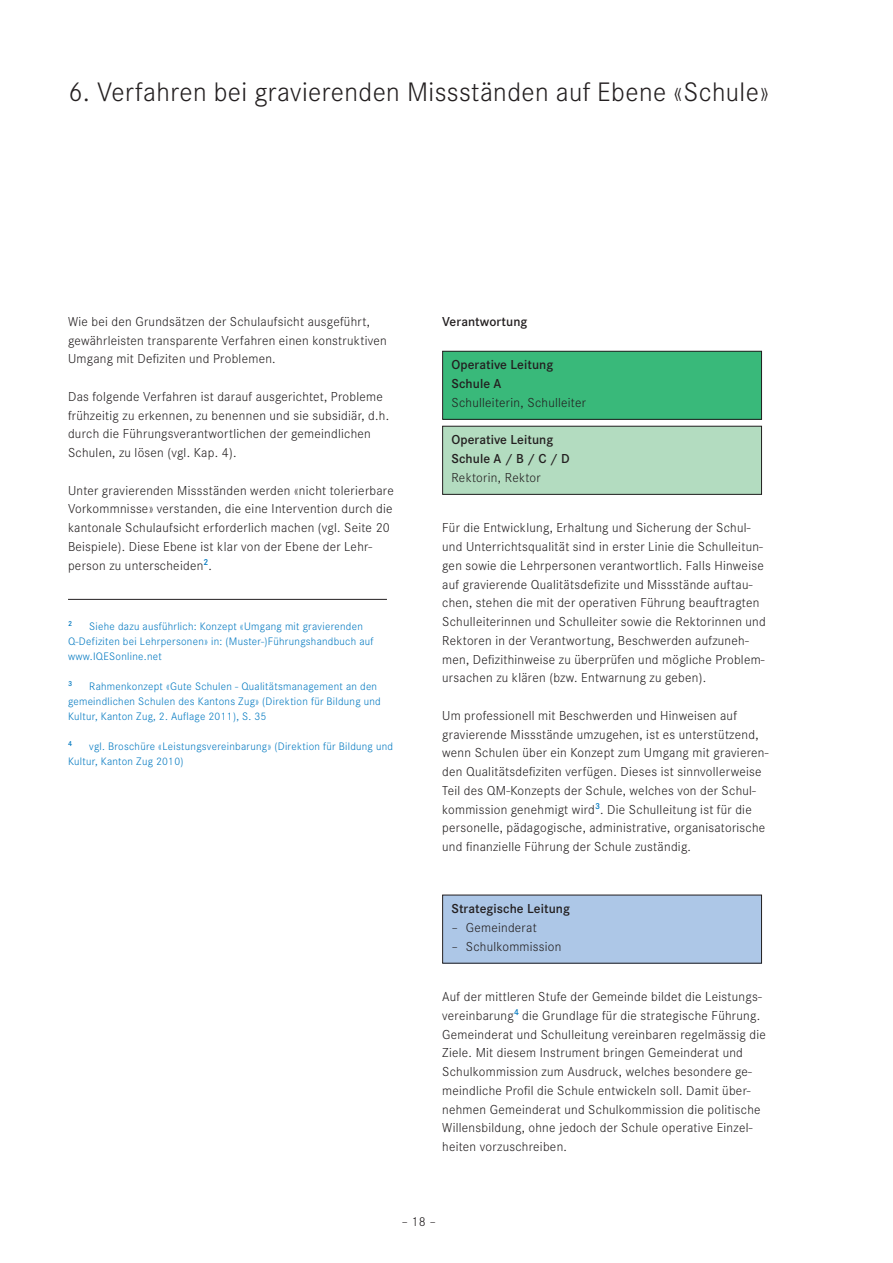
<style>
.page{position:relative;width:893px;height:1263px;background:#fff}
.page>*{position:absolute;margin:0;border:0;box-sizing:border-box;transform-origin:0 0}
.t1{font:300 27.75px "Corporate S";letter-spacing:.015em;color:#231f20}
.t2{font:300 13.5px/18.8px "Corporate S";letter-spacing:.02em;color:#231f20}
.t3{font:600 13.5px/18.8px "Corporate S";letter-spacing:.005em;color:#231f20}
.t4{font:300 11.25px/15px "Corporate S";letter-spacing:.025em;color:#0078c0}
.t5{font:600 7.35px "Corporate S";color:#0078c0}
</style>
<div class="page">
<hr style="left:68px;top:599px;width:319px;height:1px;background:#231f20">
<div style="left:443px;top:351px;width:318px;height:68px;background:#39b97a"></div>
<div style="left:442px;top:351px;width:320px;height:69px;border:1px solid #231f20"></div>
<div style="left:443px;top:426px;width:318px;height:68px;background:#b3dcc0"></div>
<div style="left:442px;top:426px;width:320px;height:69px;border:1px solid #231f20"></div>
<div style="left:443px;top:895px;width:318px;height:68px;background:#adc7e7"></div>
<h1 class="t1" style="left:68px;top:74px;width:702px">6. Verfahren bei gravierenden Missständen auf Ebene «Schule»</h1>
<p class="t2" style="left:68px;top:312px;width:320px">Wie bei den Grundsätzen der Schulaufsicht ausgeführt, gewährleisten transparente Verfahren einen konstruktiven<br>Umgang mit Defiziten und Problemen.</p>
<p class="t2" style="left:68px;top:387px;width:323px">Das folgende Verfahren ist darauf ausgerichtet, Probleme frühzeitig zu erkennen, zu benennen und sie subsidiär, d.h. durch die Führungsverantwortlichen der gemeindlichen Schulen, zu lösen (vgl. Kap. 4).</p>
<p class="t2" style="left:68px;top:480px;width:327px">Unter gravierenden Missständen werden «nicht tolerierbare Vorkommnisse» verstanden, die eine Intervention durch die kantonale Schulaufsicht erforderlich machen (vgl. Seite 20<br>Beispiele). Diese Ebene ist klar von der Ebene der Lehr&shy;person zu unterscheiden<sup>2</sup>.</p>
<p class="t5" style="left:68px;top:619px;width:6px">2</p>
<p class="t4" style="left:68px;top:618px;width:307px;text-indent:21px">Siehe dazu ausführlich: Konzept «Umgang mit gravierenden<br>Q-Defiziten bei Lehrpersonen» in: (Muster-)Führungshandbuch auf www.IQESonline.net</p>
<p class="t5" style="left:68px;top:679px;width:6px">3</p>
<p class="t4" style="left:68px;top:678px;width:314px;text-indent:21px">Rahmenkonzept «Gute Schulen - Qualitätsmanagement an den gemeindlichen Schulen des Kantons Zug» (Direktion für Bildung und<br>Kultur, Kanton Zug, 2. Auflage 2011), S. 35</p>
<p class="t5" style="left:68px;top:739px;width:6px">4</p>
<p class="t4" style="left:68px;top:738px;width:326px;text-indent:21px">vgl. Broschüre «Leistungsvereinbarung» (Direktion für Bildung und<br>Kultur, Kanton Zug 2010)</p>
<p class="t3" style="left:442px;top:312px;width:87px">Verantwortung</p>
<p class="t3" style="left:451px;top:355px;width:103px">Operative Leitung<br>Schule A</p>
<p class="t2" style="left:451px;top:392px;width:136px">Schulleiterin, Schulleiter</p>
<p class="t3" style="left:451px;top:430px;width:120px">Operative Leitung<br>Schule A / B / C / D</p>
<p class="t2" style="left:451px;top:467px;width:91px">Rektorin, Rektor</p>
<p class="t2" style="left:442px;top:518px;width:325px">Für die Entwicklung, Erhaltung und Sicherung der Schul&shy;und Unterrichtsqualität sind in erster Linie die Schulleitun&shy;gen sowie die Lehrpersonen verantwortlich. Falls Hinweise auf gravierende Qualitätsdefizite und Missstände auftau&shy;chen, stehen die mit der operativen Führung beauftragten Schulleiterinnen und Schulleiter sowie die Rektorinnen und Rektoren in der Verantwortung, Beschwerden aufzuneh&shy;men, Defizithinweise zu überprüfen und mögliche Problem&shy;ursachen zu klären (bzw. Entwarnung zu geben).</p>
<p class="t2" style="left:442px;top:705px;width:328px">Um professionell mit Beschwerden und Hinweisen auf gravierende Missstände umzugehen, ist es unterstützend, wenn Schulen über ein Konzept zum Umgang mit gravieren&shy;den Qualitätsdefiziten verfügen. Dieses ist sinnvollerweise Teil des QM-Konzepts der Schule, welches von der Schul&shy;kommission genehmigt wird<sup>3</sup>. Die Schulleitung ist für die personelle, pädagogische, administrative, organisatorische und finanzielle Führung der Schule zuständig.</p>
<p class="t3" style="left:451px;top:899px;width:120px">Strategische Leitung</p>
<p class="t2" style="left:451px;top:917px;width:87px">– Gemeinderat</p>
<p class="t2" style="left:451px;top:936px;width:112px">– Schulkommission</p>
<p class="t2" style="left:442px;top:987px;width:325px">Auf der mittleren Stufe der Gemeinde bildet die Leistungs&shy;vereinbarung<sup>4</sup> die Grundlage für die strategische Führung.<br>Gemeinderat und Schulleitung vereinbaren regelmässig die Ziele. Mit diesem Instrument bringen Gemeinderat und Schulkommission zum Ausdruck, welches besondere ge&shy;meindliche Profil die Schule entwickeln soll. Damit über&shy;nehmen Gemeinderat und Schulkommission die politische Willensbildung, ohne jedoch der Schule operative Einzel&shy;heiten vorzuschreiben.</p>
<p class="t2" style="left:401px;top:1212px;width:36px">– 18 –</p>
</div>
